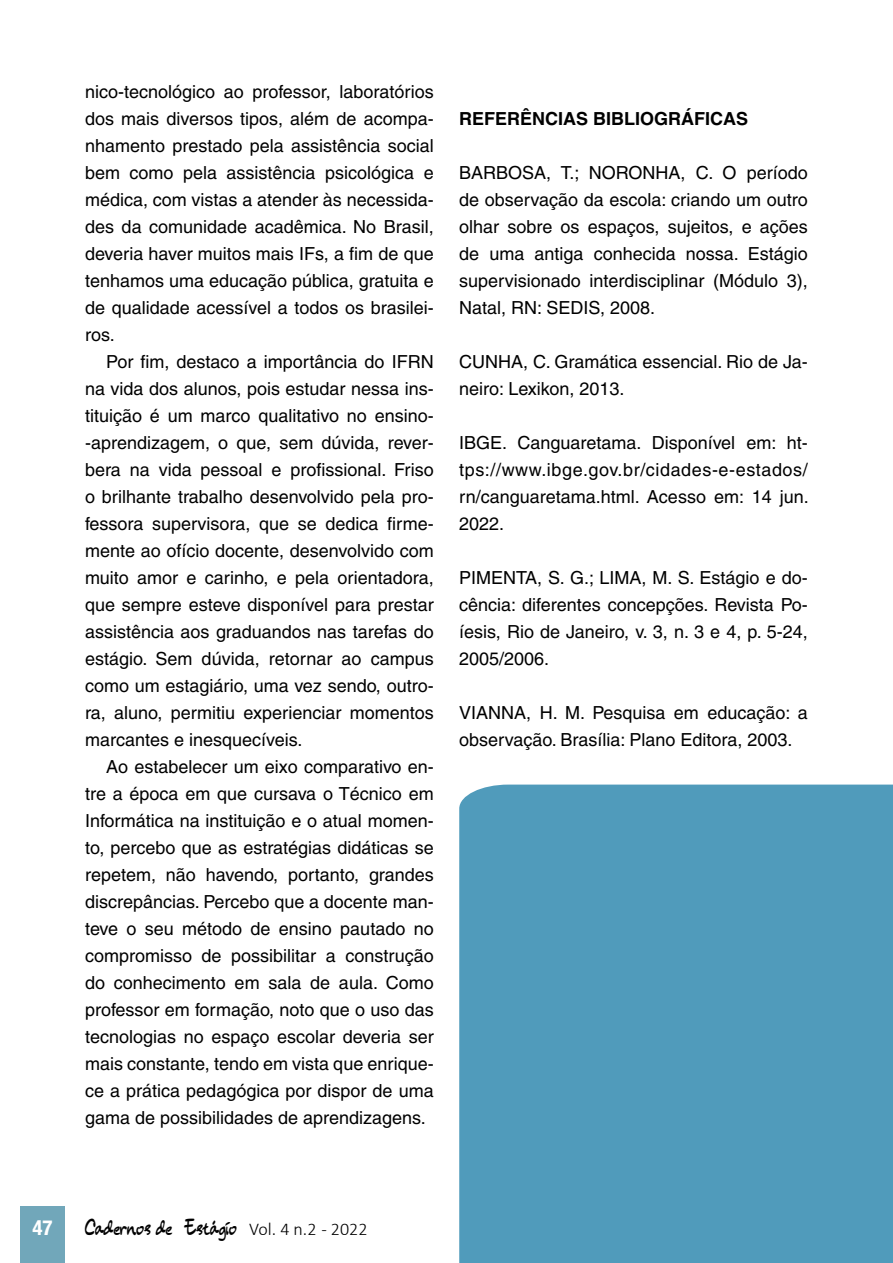
<style>
.page{position:relative;width:893px;height:1263px;background:#fff}
.page>*{position:absolute;margin:0;border:0;box-sizing:border-box;transform-origin:0 0}
.t1{font:700 condensed 21px "Helvetica Neue";color:#fff}
.t2{font:18px/27px "Helvetica";color:#000;text-align:justify}
.t3{font:18px "Comely";color:#000}
.t4{font:700 18px "Helvetica";color:#000}
.s1{font-family:"Calibri";font-weight:300}
</style>
<div class="page">
<div style="left:20px;top:1206px;width:45px;height:57px;background:#71a7ba"></div>
<div style="left:459px;top:784px;width:434px;height:479px;background:#509bbb"></div>
<p class="t2" style="left:85px;top:78px;width:350px">nico-tecnológico ao professor, laboratórios dos mais diversos tipos, além de acompa&shy;nhamento prestado pela assistência social bem como pela assistência psicológica e médica, com vistas a atender às necessida&shy;des da comunidade acadêmica. No Brasil, deveria haver muitos mais IFs, a fim de que tenhamos uma educação pública, gratuita e de qualidade acessível a todos os brasilei&shy;ros.</p>
<p class="t2" style="left:85px;top:348px;width:350px;text-indent:21px">Por fim, destaco a importância do IFRN na vida dos alunos, pois estudar nessa ins&shy;tituição é um marco qualitativo no ensino--aprendizagem, o que, sem dúvida, rever&shy;bera na vida pessoal e profissional. Friso o brilhante trabalho desenvolvido pela pro&shy;fessora supervisora, que se dedica firme&shy;mente ao ofício docente, desenvolvido com muito amor e carinho, e pela orientadora, que sempre esteve disponível para prestar assistência aos graduandos nas tarefas do estágio. Sem dúvida, retornar ao campus como um estagiário, uma vez sendo, outro&shy;ra, aluno, permitiu experienciar momentos marcantes e inesquecíveis.</p>
<p class="t2" style="left:85px;top:753px;width:350px;text-indent:21px">Ao estabelecer um eixo comparativo en&shy;tre a época em que cursava o Técnico em Informática na instituição e o atual momen&shy;to, percebo que as estratégias didáticas se repetem, não havendo, portanto, grandes discrepâncias. Percebo que a docente man&shy;teve o seu método de ensino pautado no compromisso de possibilitar a construção do conhecimento em sala de aula. Como professor em formação, noto que o uso das tecnologias no espaço escolar deveria ser mais constante, tendo em vista que enrique&shy;ce a prática pedagógica por dispor de uma gama de possibilidades de aprendizagens.</p>
<p class="t4" style="left:459px;top:108px;width:291px">REFERÊNCIAS BIBLIOGRÁFICAS</p>
<p class="t2" style="left:459px;top:159px;width:350px">BARBOSA, T.; NORONHA, C. O período de observação da escola: criando um outro olhar sobre os espaços, sujeitos, e ações de uma antiga conhecida nossa. Estágio supervisionado interdisciplinar (Módulo 3), Natal, RN: SEDIS, 2008.</p>
<p class="t2" style="left:459px;top:348px;width:350px">CUNHA, C. Gramática essencial. Rio de Ja&shy;neiro: Lexikon, 2013.</p>
<p class="t2" style="left:459px;top:429px;width:351px">IBGE. Canguaretama. Disponível em: ht&shy;tps://www.ibge.gov.br/cidades-e-estados/ rn/canguaretama.html. Acesso em: 14 jun.<br>2022.</p>
<p class="t2" style="left:459px;top:564px;width:350px">PIMENTA, S. G.; LIMA, M. S. Estágio e do&shy;cência: diferentes concepções. Revista Po&shy;íesis, Rio de Janeiro, v. 3, n. 3 e 4, p. 5-24, 2005/2006.</p>
<p class="t2" style="left:459px;top:699px;width:350px">VIANNA, H. M. Pesquisa em educação: a observação. Brasília: Plano Editora, 2003.</p>
<p class="t1" style="left:32px;top:1215px;width:22px">47</p>
<p class="t3" style="left:85px;top:1218px;width:284px">Cadernos de Estágio <span class="s1">Vol. 4 n.2 - 2022</span></p>
</div>
